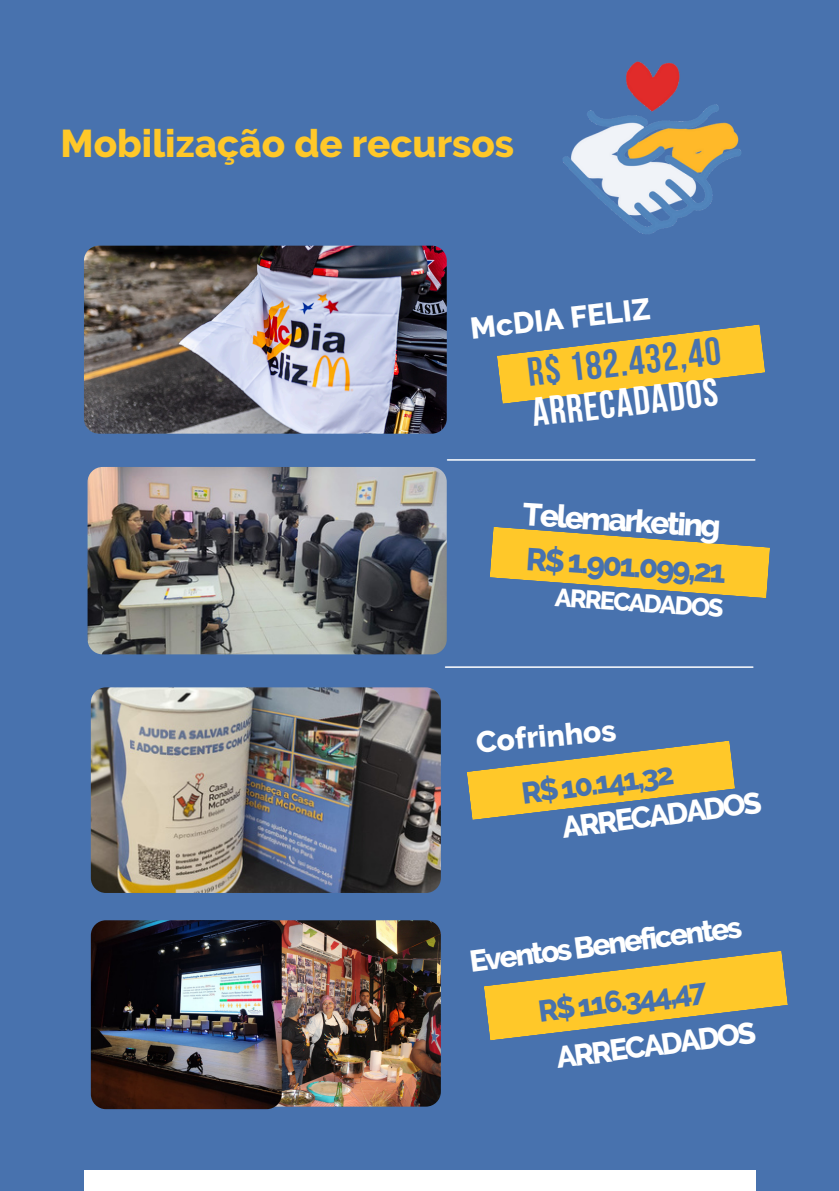
<style>
.page{position:relative;width:839px;height:1191px;background:#fff}
.page>*{position:absolute;margin:0;border:0;box-sizing:border-box;transform-origin:0 0}
.t1{font:40px/40.6px "Bebas Neue Cyrillic";color:#4872ae}
.t2{font:800 38.6px "Raleway";color:#ffc829}
.t3{font:800 31.6px "Raleway";color:#4872ae}
.t4{font:800 31.6px "Raleway";color:#fff}
.t5{font:800 30px "Raleway";color:#fff}
.t6{font:800 30px "Raleway";color:#4872ae}
.t7{font:800 25.2px "Raleway";color:#fff}
.s1{color:#fff}
</style>
<div class="page">
<div style="left:0;top:0;width:838px;height:1191px;background:#4872ae"></div>
<div style="left:84px;top:1170px;width:671px;height:21px;background:#fff"></div>
<hr style="left:447px;top:459px;width:307px;height:2px;background:#fff">
<hr style="left:445px;top:666px;width:307px;height:2px;background:#fff">
<img style="left:84px;top:246px;width:363px;height:187px;border-radius:15px">
<img style="left:88px;top:467px;width:358px;height:187px;border-radius:15px">
<svg style="left:467px;top:741px;width:268px;height:79px"></svg>
<svg style="left:497px;top:324px;width:268px;height:80px"></svg>
<img style="left:91px;top:687px;width:349px;height:206px;border-radius:15px">
<svg style="left:484px;top:951px;width:303px;height:89px"></svg>
<svg style="left:490px;top:527px;width:280px;height:71px"></svg>
<img style="left:161px;top:920px;width:279px;height:186px;border-radius:15px">
<img style="left:91px;top:920px;width:190px;height:189px;border-radius:15px">
<img style="left:563px;top:61px;width:178px;height:173px">
<p class="t2" style="left:61px;top:121px;width:455px">Mobilização de recursos</p>
<p class="t5" style="left:468px;top:310px;width:182px;rotate:-6deg">McDIA FELIZ</p>
<p class="t1" style="left:526px;top:355px;width:196px;rotate:-6deg">r$ 182.432,40 <span class="s1">arrecadados</span></p>
<h4 class="t4" style="left:524px;top:495px;width:200px;rotate:4deg">Telemarketing</h4>
<p class="t3" style="left:527px;top:540px;width:202px;rotate:4deg">R$ 1.901.099,21</p>
<h1 class="t7" style="left:556px;top:582px;width:170px;rotate:4deg">ARRECADADOS</h1>
<p class="t5" style="left:474px;top:725px;width:142px;rotate:-5deg">Cofrinhos</p>
<h5 class="t6" style="left:519px;top:775px;width:155px;rotate:-7deg">R$ 10.141,32</h5>
<h5 class="t5" style="left:560px;top:810px;width:202px;rotate:-7deg">ARRECADADOS</h5>
<p class="t5" style="left:467px;top:943px;width:276px;rotate:-7deg">Eventos Beneficentes</p>
<p class="t6" style="left:536px;top:993px;width:171px;rotate:-7deg">R$ 116.344,47</p>
<h5 class="t5" style="left:554px;top:1040px;width:202px;rotate:-7deg">ARRECADADOS</h5>
</div>
